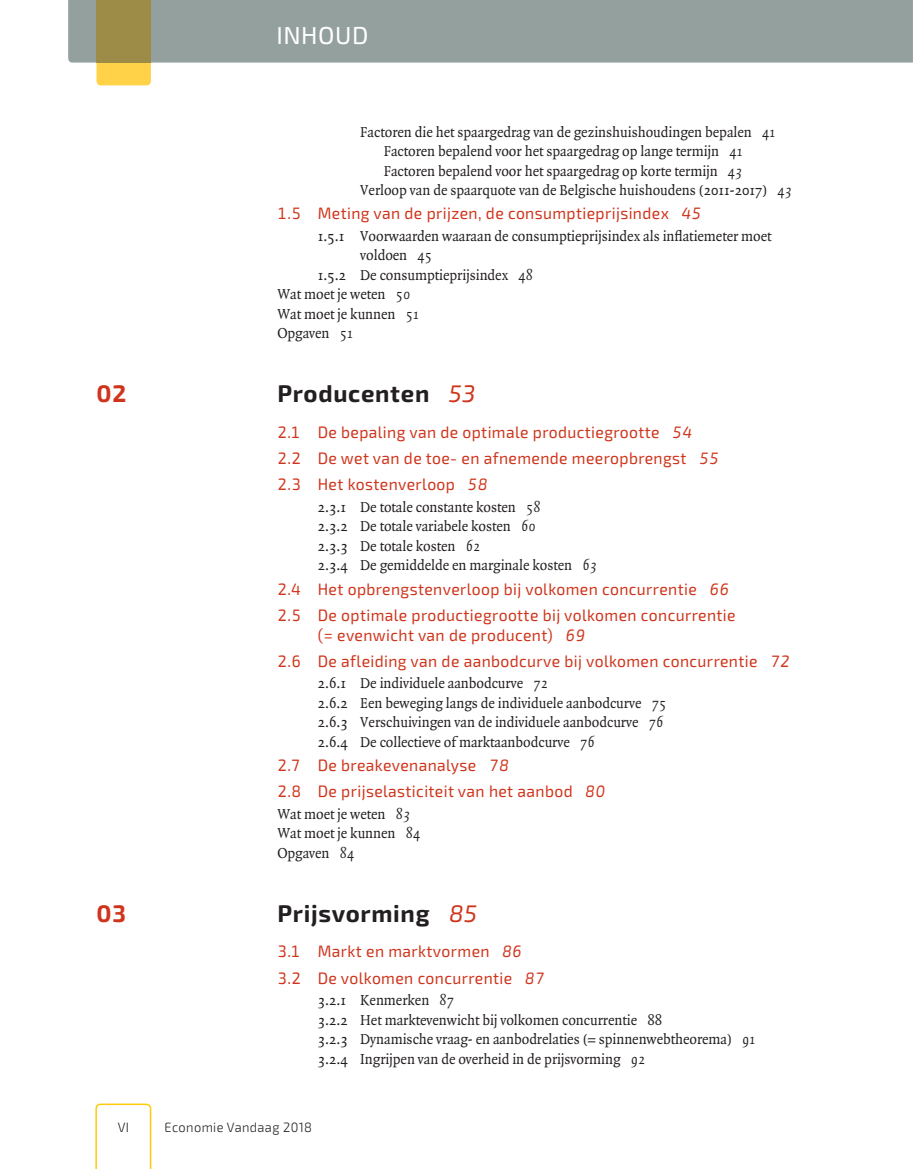
<style>
.page{position:relative;width:913px;height:1169px;background:#fff}
.page>*{position:absolute;margin:0;border:0;box-sizing:border-box;transform-origin:0 0}
.t1{font:24.6px "Exo 2";letter-spacing:.02em;color:#fff}
.t2{font:700 24px "Exo 2";letter-spacing:.03em;color:#231f20}
.t3{font:700 24px "Exo 2";color:#cf351c}
.t4{font:16.5px/26.2px "Exo 2";letter-spacing:.025em;color:#cf351c;scale:.95 1}
.t5{font:15.45px/19.5px "Quadraat";letter-spacing:-.005em;color:#231f20;scale:.95 1}
.t6{font:300 13.5px "Exo 2";letter-spacing:.03em;color:#231f20;scale:.95 1}
.s1{font-style:italic}
.s2{font-weight:400;font-style:italic;color:#cf351c}
</style>
<div class="page">
<div style="left:68px;top:0;width:844px;height:63px;background:#94a09e"></div>
<svg style="left:96px;top:63px;width:55px;height:22px"></svg>
<div style="left:96px;top:0;width:55px;height:63px;background:#9c8c48"></div>
<svg style="left:95px;top:1103px;width:57px;height:65px"></svg>
<h1 class="t1" style="left:276px;top:18px;width:93px">INHOUD</h1>
<p class="t5" style="left:360px;top:122px;width:438px">Factoren die het spaargedrag van de gezinshuishoudingen bepalen <span class="s1">41</span></p>
<p class="t5" style="left:383px;top:142px;width:379px">Factoren bepalend voor het spaargedrag op lange termijn <span class="s1">41</span></p>
<p class="t5" style="left:383px;top:161px;width:379px">Factoren bepalend voor het spaargedrag op korte termijn <span class="s1">43</span></p>
<p class="t5" style="left:360px;top:181px;width:456px">Verloop van de spaarquote van de Belgische huishoudens (2011-2017) <span class="s1">43</span></p>
<p class="t4" style="left:277px;top:199px;width:448px">1.5 Meting van de prijzen, de consumptieprijsindex <span class="s1">45</span></p>
<p class="t5" style="left:318px;top:226px;width:479px">1.5.1 Voorwaarden waaraan de consumptieprijsindex als inflatiemeter moet</p>
<p class="t5" style="left:360px;top:246px;width:77px">voldoen <span class="s1">45</span></p>
<p class="t5" style="left:318px;top:265px;width:228px">1.5.2 De consumptieprijsindex <span class="s1">48</span></p>
<p class="t5" style="left:277px;top:285px;width:142px">Wat moet je weten <span class="s1">50</span></p>
<p class="t5" style="left:277px;top:304px;width:151px">Wat moet je kunnen <span class="s1">51</span></p>
<p class="t5" style="left:277px;top:324px;width:81px">Opgaven <span class="s1">51</span></p>
<h2 class="t3" style="left:96px;top:376px;width:31px">02</h2>
<h2 class="t2" style="left:277px;top:376px;width:200px">Producenten <span class="s2">53</span></h2>
<p class="t4" style="left:277px;top:418px;width:466px">2.1 De bepaling van de optimale productiegrootte <span class="s1">54<br></span>2.2 De wet van de toe- en afnemende meeropbrengst <span class="s1">55<br></span>2.3 Het kostenverloop <span class="s1">58</span></p>
<p class="t5" style="left:318px;top:498px;width:295px">2.3.1 De totale constante kosten <span class="s1">58<br></span>2.3.2 De totale variabele kosten <span class="s1">60<br></span>2.3.3 De totale kosten <span class="s1">62<br></span>2.3.4 De gemiddelde en marginale kosten <span class="s1">63</span></p>
<p class="t4" style="left:277px;top:575px;width:484px">2.4 Het opbrengstenverloop bij volkomen concurrentie <span class="s1">66<br></span>2.5 De optimale productiegrootte bij volkomen concurrentie</p>
<p class="t4" style="left:277px;top:621px;width:541px;text-indent:40px">(= evenwicht van de producent) <span class="s1">69<br></span>2.6 De afleiding van de aanbodcurve bij volkomen concurrentie <span class="s1">72</span></p>
<p class="t5" style="left:318px;top:674px;width:368px">2.6.1 De individuele aanbodcurve <span class="s1">72<br></span>2.6.2 Een beweging langs de individuele aanbodcurve <span class="s1">75<br></span>2.6.3 Verschuivingen van de individuele aanbodcurve <span class="s1">76<br></span>2.6.4 De collectieve of marktaanbodcurve <span class="s1">76</span></p>
<p class="t4" style="left:277px;top:751px;width:346px">2.7 De breakevenanalyse <span class="s1">78<br></span>2.8 De prijselasticiteit van het aanbod <span class="s1">80</span></p>
<p class="t5" style="left:277px;top:804px;width:152px">Wat moet je weten <span class="s1">83<br></span>Wat moet je kunnen <span class="s1">84<br></span>Opgaven <span class="s1">84</span></p>
<h2 class="t3" style="left:96px;top:895px;width:31px">03</h2>
<h2 class="t2" style="left:277px;top:895px;width:201px">Prijsvorming <span class="s2">85</span></h2>
<p class="t4" style="left:277px;top:938px;width:283px">3.1 Markt en marktvormen <span class="s1">86<br></span>3.2 De volkomen concurrentie <span class="s1">87</span></p>
<p class="t5" style="left:318px;top:991px;width:462px">3.2.1 Kenmerken <span class="s1">87<br></span>3.2.2 Het marktevenwicht bij volkomen concurrentie 88<br>3.2.3 Dynamische vraag- en aanbodrelaties (= spinnenwebtheorema) <span class="s1">91<br></span>3.2.4 Ingrijpen van de overheid in de prijsvorming <span class="s1">92</span></p>
<p class="t6" style="left:118px;top:1117px;width:13px">VI</p>
<p class="t6" style="left:165px;top:1117px;width:156px">Economie Vandaag 2018</p>
</div>
